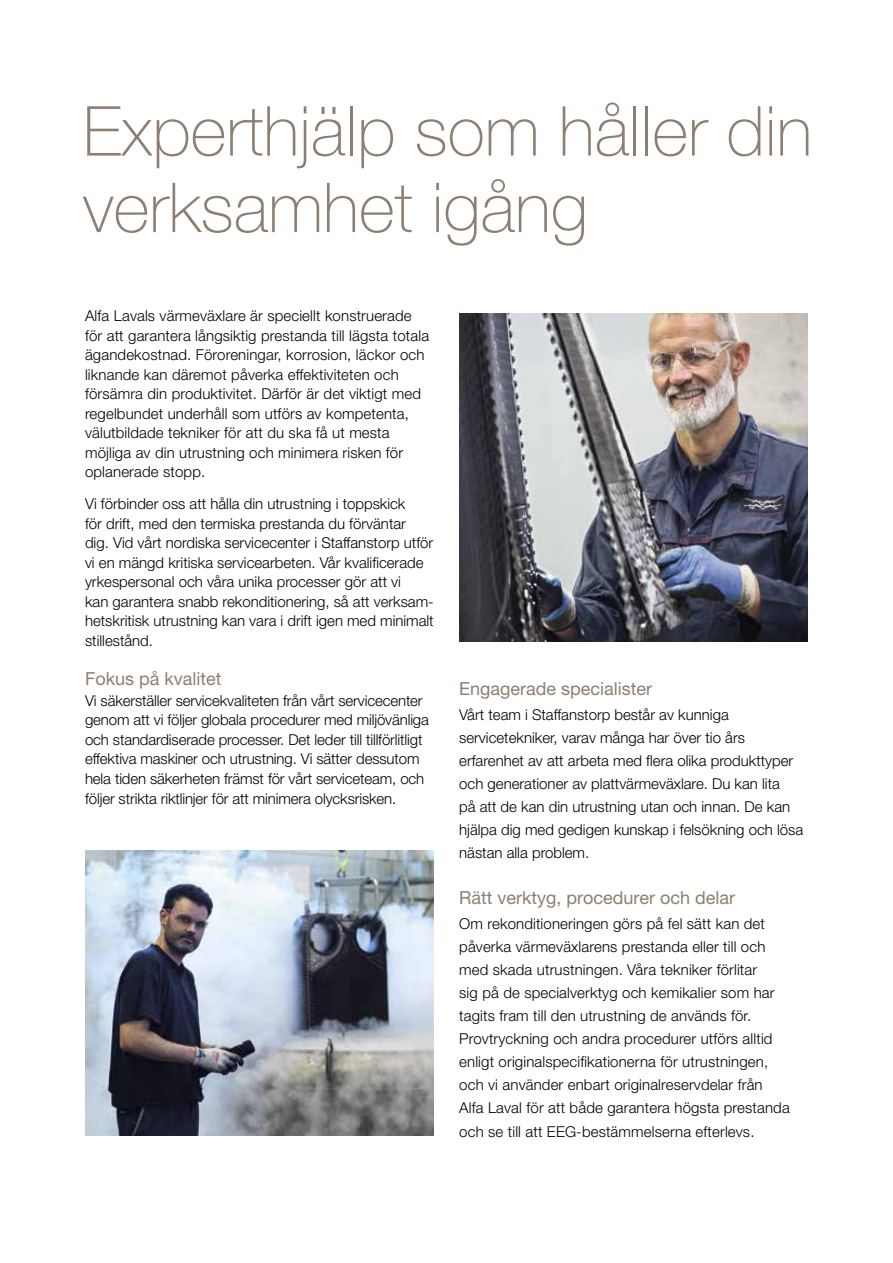
<style>
.page{position:relative;width:893px;height:1263px;background:#fff}
.page>*{position:absolute;margin:0;border:0;box-sizing:border-box;transform-origin:0 0}
.t1{font:100 69px/76.5px "Helvetica Neue LT Pro";color:#8d7f72}
.t2{font:18px "Helvetica Neue LT Pro";color:#8d7f72}
.t3{font:300 15px/19.5px "Helvetica Neue LT Pro";color:#000}
</style>
<div class="page">
<img style="left:85px;top:850px;width:349px;height:285px">
<img style="left:459px;top:314px;width:349px;height:327px">
<h1 class="t1" style="left:83px;top:92px;width:731px">Experthjälp som håller din verksamhet igång</h1>
<p class="t3" style="left:85px;top:306px;width:346px">Alfa Lavals värmeväxlare är speciellt konstruerade för att garantera långsiktig prestanda till lägsta totala ägandekostnad. Föroreningar, korrosion, läckor och liknande kan däremot påverka effektiviteten och försämra din produktivitet. Därför är det viktigt med regelbundet underhåll som utförs av kompetenta, välutbildade tekniker för att du ska få ut mesta möjliga av din utrustning och minimera risken för oplanerade stopp.</p>
<p class="t3" style="left:85px;top:494px;width:350px">Vi förbinder oss att hålla din utrustning i toppskick<br>för drift, med den termiska prestanda du förväntar<br>dig. Vid vårt nordiska servicecenter i Staffanstorp utför vi en mängd kritiska servicearbeten. Vår kvalificerade yrkespersonal och våra unika processer gör att vi<br>kan garantera snabb rekonditionering, så att verksam&shy;hetskritisk utrustning kan vara i drift igen med minimalt stillestånd.</p>
<p class="t2" style="left:85px;top:668px;width:138px">Fokus på kvalitet</p>
<p class="t3" style="left:85px;top:690px;width:345px">Vi säkerställer servicekvaliteten från vårt servicecenter genom att vi följer globala procedurer med miljövänliga och standardiserade processer. Det leder till tillförlitligt effektiva maskiner och utrustning. Vi sätter dessutom hela tiden säkerheten främst för vårt serviceteam, och följer strikta riktlinjer för att minimera olycksrisken.</p>
<p class="t2" style="left:459px;top:678px;width:194px">Engagerade specialister</p>
<p class="t3" style="left:459px;top:702px;width:345px;line-height:23.1px">Vårt team i Staffanstorp består av kunniga servicetekniker, varav många har över tio års erfarenhet av att arbeta med flera olika produkttyper och generationer av plattvärmeväxlare. Du kan lita<br>på att de kan din utrustning utan och innan. De kan hjälpa dig med gedigen kunskap i felsökning och lösa nästan alla problem.</p>
<p class="t2" style="left:459px;top:887px;width:278px">Rätt verktyg, procedurer och delar</p>
<p class="t3" style="left:459px;top:911px;width:332px;line-height:23.1px">Om rekonditioneringen görs på fel sätt kan det påverka värmeväxlarens prestanda eller till och med skada utrustningen. Våra tekniker förlitar<br>sig på de specialverktyg och kemikalier som har tagits fram till den utrustning de används för.<br>Provtryckning och andra procedurer utförs alltid enligt originalspecifikationerna för utrustningen, och vi använder enbart originalreservdelar från Alfa Laval för att både garantera högsta prestanda och se till att EEG-bestämmelserna efterlevs.</p>
</div>
